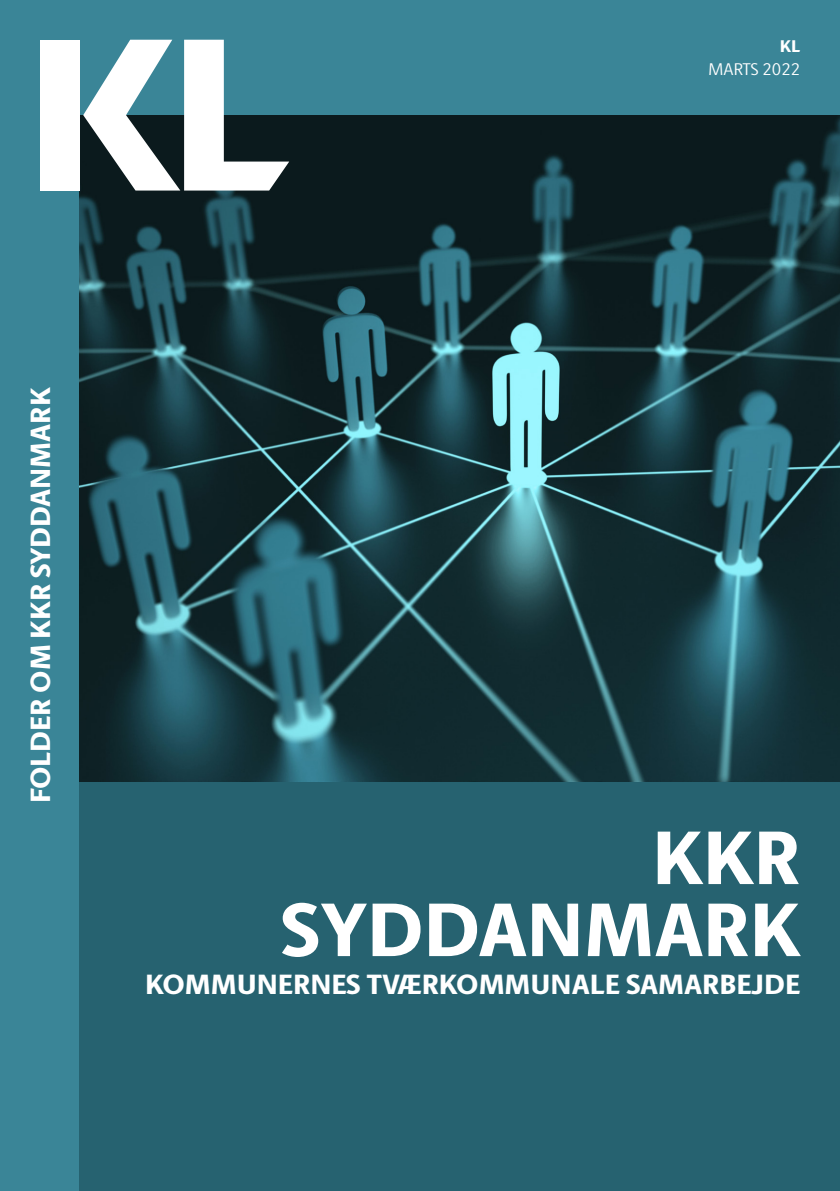
<style>
.page{position:relative;width:840px;height:1191px;background:#fff}
.page>*{position:absolute;margin:0;border:0;box-sizing:border-box;transform-origin:0 0}
.Forside_OVERSKRIFT1{font:800 76px "ID Sans";color:#fff}
.Forside_RYG_-_SANS{font:800 28px "ID Sans";color:#fff}
.Forside_TOP2_-_SANS{font:300 17px "ID Sans";color:#fff}
.Forside_TOP2_-_SANS-2{font:800 17px "ID Sans";color:#fff}
</style>
<div class="page">
<div style="left:0;top:0;width:839px;height:1191px;background:#3a8597"></div>
<div style="left:79px;top:115px;width:760px;height:1076px;background:#266270"></div>
<img style="left:79px;top:115px;width:760px;height:666px">
<div style="left:40px;top:40px;width:39px;height:150px;background:#fff"></div>
<svg style="left:83px;top:40px;width:206px;height:150px"></svg>
<p class="Forside_TOP2_-_SANS-2" style="left:779px;top:36px;width:22px">KL</p>
<p class="Forside_TOP2_-_SANS" style="left:708px;top:59px;width:93px">MARTS 2022</p>
<p class="Forside_RYG_-_SANS" style="left:23px;top:803px;width:417px;rotate:-90deg">FOLDER OM KKR SYDDANMARK</p>
<h1 class="Forside_OVERSKRIFT1" style="left:651px;top:811px;width:150px">KKR</h1>
<h1 class="Forside_OVERSKRIFT1" style="left:281px;top:883px;width:520px">SYDDANMARK</h1>
<p class="Forside_RYG_-_SANS" style="left:145px;top:966px;width:656px">KOMMUNERNES TVÆRKOMMUNALE SAMARBEJDE</p>
</div>
